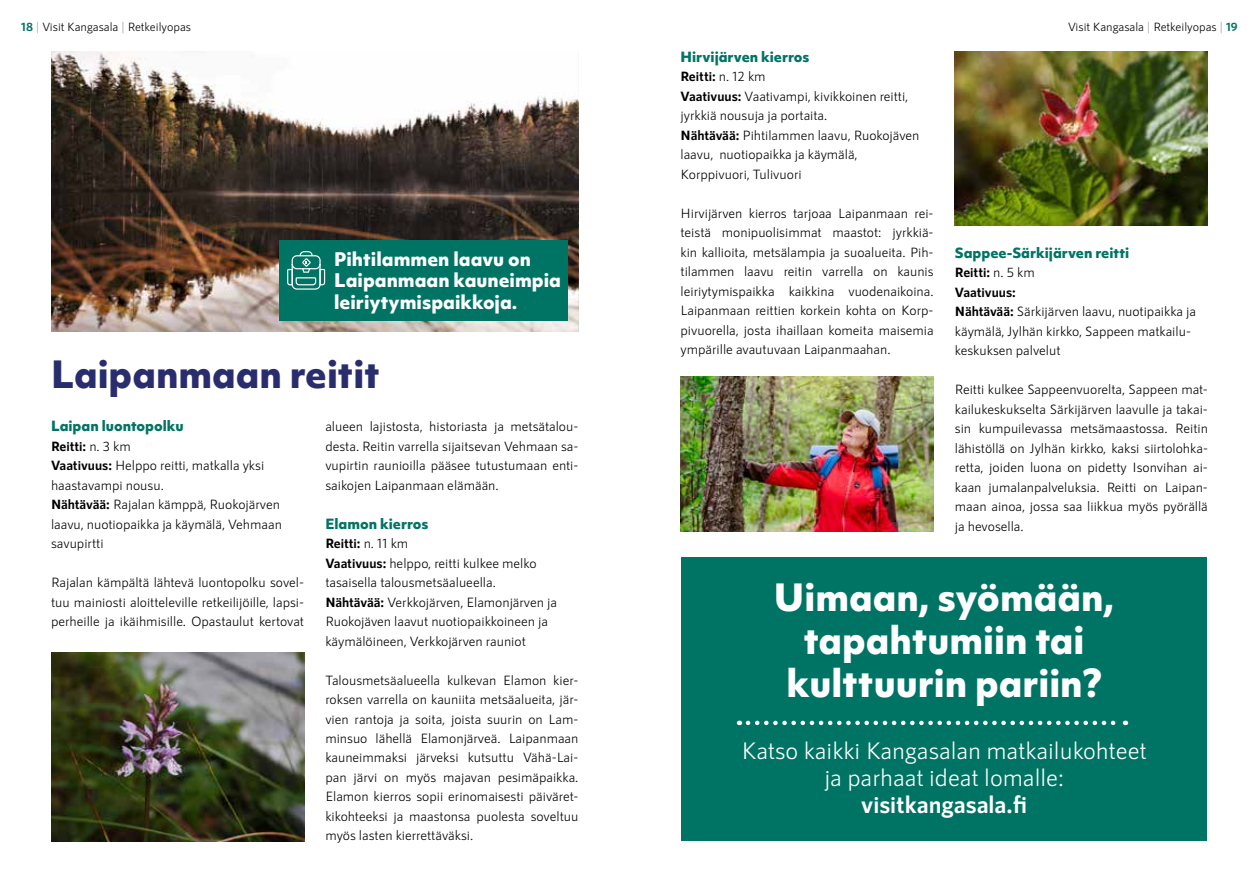
<style>
.page{position:relative;width:1259px;height:893px;background:#fff}
.page>*{position:absolute;margin:0;border:0;box-sizing:border-box;transform-origin:0 0}
.t1{font:800 36px/43.2px "Objektiv Mk 1";color:#fff;text-align:center}
.t2{font:800 36px "Objektiv Mk 1";color:#292d6d}
.t3{font:24px/27px "RNS Sanz";color:#fff;text-align:center}
.t4{font:700 24px "RNS Sanz";color:#fff}
.t5{font:800 18px/21.6px "Objektiv Mk 1";color:#fff}
.t6{font:13.5px/19.5px "RNS Sanz";color:#000;text-align:justify}
.t7{font:800 13.5px "Objektiv Mk 1";color:#007464}
.t8{font:12px "RNS Sanz";color:#000}
.s1{font-weight:700;color:#007464}
.s2{color:#9d9d9c}
.s3{font-weight:700}
</style>
<div class="page">
<div style="left:681px;top:557px;width:526px;height:284px;background:#007464"></div>
<img style="left:51px;top:653px;width:253px;height:189px">
<img style="left:955px;top:51px;width:253px;height:174px">
<img style="left:680px;top:376px;width:253px;height:155px">
<img style="left:51px;top:51px;width:527px;height:281px">
<svg style="left:748px;top:721px;width:378px;height:4px"></svg>
<div style="left:279px;top:240px;width:289px;height:81px;background:#007464"></div>
<svg style="left:287px;top:251px;width:38px;height:39px"></svg>
<p class="t8" style="left:21px;top:20px;width:171px"><span class="s1">18</span> <span class="s2">|</span> Visit Kangasala <span class="s2">|</span> Retkeilyopas</p>
<p class="t8" style="left:1068px;top:20px;width:171px">Visit Kangasala <span class="s2">|</span> Retkeilyopas <span class="s2">|</span> <span class="s1">19</span></p>
<h3 class="t5" style="left:334px;top:247px;width:228px">Pihtilammen laavu on<br>Laipanmaan kauneimpia leiriytymispaikkoja.</h3>
<h1 class="t2" style="left:51px;top:349px;width:330px">Laipanmaan reitit</h1>
<p class="t7" style="left:51px;top:416px;width:134px">Laipan luontopolku</p>
<p class="t6" style="left:51px;top:436px;width:232px;text-align:left"><span class="s3">Reitti:</span> n. 3 km<br><span class="s3">Vaativuus:</span> Helppo reitti, matkalla yksi haastavampi nousu.<br><span class="s3">Nähtävää:</span> Rajalan kämppä, Ruokojärven laavu, nuotiopaikka ja käymälä, Vehmaan savupirtti</p>
<p class="t6" style="left:51px;top:573px;width:255px">Rajalan kämpältä lähtevä luontopolku sovel&shy;tuu mainiosti aloitteleville retkeilijöille, lapsi&shy;perheille ja ikäihmisille. Opastaulut kertovat</p>
<p class="t6" style="left:325px;top:416px;width:254px">alueen lajistosta, historiasta ja metsätalou&shy;desta. Reitin varrella sijaitsevan Vehmaan sa&shy;vupirtin raunioilla pääsee tutustumaan enti&shy;saikojen Laipanmaan elämään.</p>
<p class="t7" style="left:325px;top:514px;width:105px">Elamon kierros</p>
<p class="t6" style="left:325px;top:533px;width:233px;text-align:left"><span class="s3">Reitti:</span> n. 11 km<br><span class="s3">Vaativuus:</span> helppo, reitti kulkee melko tasaisella talousmetsäalueella.<br><span class="s3">Nähtävää:</span> Verkkojärven, Elamonjärven ja Ruokojäven laavut nuotiopaikkoineen ja käymälöineen, Verkkojärven rauniot</p>
<p class="t6" style="left:325px;top:670px;width:255px">Talousmetsäalueella kulkevan Elamon kier&shy;roksen varrella on kauniita metsäalueita, jär&shy;vien rantoja ja soita, joista suurin on Lam&shy;minsuo lähellä Elamonjärveä. Laipanmaan kauneimmaksi järveksi kutsuttu Vähä-Lai&shy;pan järvi on myös majavan pesimäpaikka.<br>Elamon kierros sopii erinomaisesti päiväret&shy;kikohteeksi ja maastonsa puolesta soveltuu myös lasten kierrettäväksi.</p>
<p class="t7" style="left:680px;top:47px;width:131px">Hirvijärven kierros</p>
<p class="t6" style="left:680px;top:67px;width:240px;text-align:left"><span class="s3">Reitti:</span> n. 12 km<br><span class="s3">Vaativuus:</span> Vaativampi, kivikkoinen reitti, jyrkkiä nousuja ja portaita.<br><span class="s3">Nähtävää:</span> Pihtilammen laavu, Ruokojäven laavu, nuotiopaikka ja käymälä,<br>Korppivuori, Tulivuori</p>
<p class="t6" style="left:680px;top:203px;width:255px">Hirvijärven kierros tarjoaa Laipanmaan rei&shy;teistä monipuolisimmat maastot: jyrkkiä&shy;kin kallioita, metsälampia ja suoalueita. Pih&shy;tilammen laavu reitin varrella on kaunis leiriytymispaikka kaikkina vuodenaikoina.<br>Laipanmaan reittien korkein kohta on Korp&shy;pivuorella, josta ihaillaan komeita maisemia ympärille avautuvaan Laipanmaahan.</p>
<p class="t7" style="left:955px;top:243px;width:176px">Sappee-Särkijärven reitti</p>
<p class="t6" style="left:955px;top:262px;width:243px;text-align:left"><span class="s3">Reitti:</span> n. 5 km<br><span class="s3">Vaativuus:<br>Nähtävää:</span> Särkijärven laavu, nuotipaikka ja käymälä, Jylhän kirkko, Sappeen matkailu&shy;keskuksen palvelut</p>
<p class="t6" style="left:955px;top:379px;width:255px">Reitti kulkee Sappeenvuorelta, Sappeen mat&shy;kailukeskukselta Särkijärven laavulle ja takai&shy;sin kumpuilevassa metsämaastossa. Reitin lähistöllä on Jylhän kirkko, kaksi siirtolohka&shy;retta, joiden luona on pidetty Isonvihan ai&shy;kaan jumalanpalveluksia. Reitti on Laipan&shy;maan ainoa, jossa saa liikkua myös pyörällä ja hevosella.</p>
<h1 class="t1" style="left:774px;top:574px;width:342px">Uimaan, syömään, tapahtumiin tai kulttuurin pariin?</h1>
<h2 class="t3" style="left:741px;top:737px;width:407px">Katso kaikki Kangasalan matkailukohteet ja parhaat ideat lomalle:</h2>
<h2 class="t4" style="left:861px;top:791px;width:167px">visitkangasala.fi</h2>
</div>
